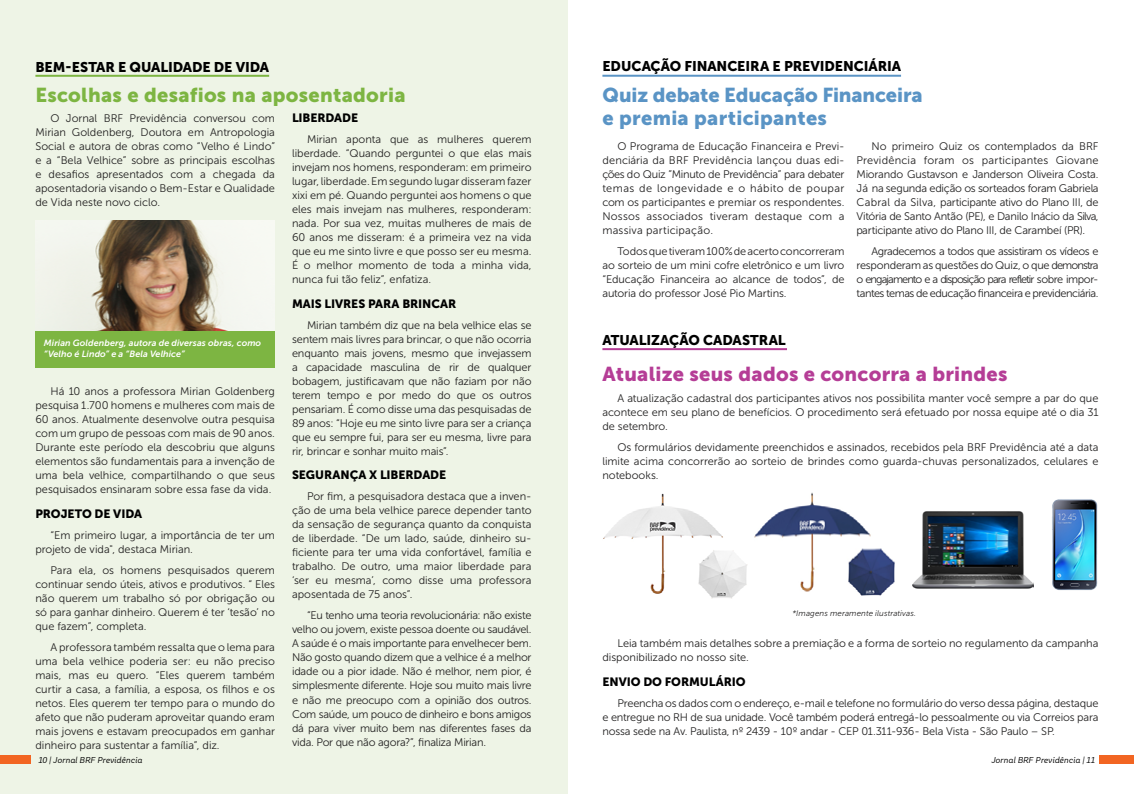
<style>
.page{position:relative;width:1134px;height:794px;background:#fff}
.page>*{position:absolute;margin:0;border:0;box-sizing:border-box;transform-origin:0 0}
.t1{font:20px/22.6px "Museo Sans 900";letter-spacing:-.005em;color:#5a94c5}
.t2{font:20px "Museo Sans 900";letter-spacing:.015em;color:#b53d96}
.t3{font:20px "Museo Sans 900";letter-spacing:.015em;color:#7db542}
.t4{font:14px "Museo Sans 900";letter-spacing:-.005em;color:#000}
.t5{font:12px "Museo Sans 900";letter-spacing:-.005em;color:#000}
.t6{font:11px/14px "Museo Sans 300";letter-spacing:-.005em;color:#222121;text-align:justify}
.t7{font:italic 9px/10.8px "Museo Sans 700";letter-spacing:.005em;color:#fff}
.t8{font:italic 8px "Skola Sans";color:#000}
.t9{font:italic 8px "Museo Sans 300";letter-spacing:.01em;color:#222121}
</style>
<div class="page">
<div style="left:0;top:0;width:567px;height:794px;background:#eef4e6"></div>
<hr style="left:35px;top:75px;width:234px;height:2px;background:#7db542">
<hr style="left:602px;top:348px;width:185px;height:2px;background:#b53d96">
<hr style="left:602px;top:75px;width:299px;height:2px;background:#5a94c5">
<img style="left:35px;top:220px;width:240px;height:111px">
<div style="left:35px;top:331px;width:240px;height:36px;background:#7db542"></div>
<img style="left:603px;top:493px;width:144px;height:106px">
<img style="left:754px;top:492px;width:141px;height:104px">
<img style="left:912px;top:511px;width:113px;height:78px">
<img style="left:1025px;top:499px;width:73px;height:91px">
<div style="left:1099px;top:756px;width:35px;height:8px;background:#f26522"></div>
<div style="left:0;top:756px;width:30px;height:8px;background:#f26522"></div>
<p class="t4" style="left:35px;top:59px;width:235px">BEM-ESTAR E QUALIDADE DE VIDA</p>
<p class="t4" style="left:602px;top:59px;width:300px">EDUCAÇÃO FINANCEIRA E PREVIDENCIÁRIA</p>
<h1 class="t3" style="left:35px;top:83px;width:372px">Escolhas e desafios na aposentadoria</h1>
<h1 class="t1" style="left:602px;top:84px;width:322px">Quiz debate Educação Financeira e premia participantes</h1>
<p class="t6" style="left:35px;top:111px;width:241px;text-indent:15px">O Jornal BRF Previdência conversou com Mirian Goldenberg, Doutora em Antropologia Social e autora de obras como “Velho é Lindo” e a “Bela Velhice” sobre as principais escolhas e desafios apresentados com a chegada da aposentadoria visando o Bem-Estar e Qualidade de Vida neste novo ciclo.</p>
<p class="t5" style="left:292px;top:111px;width:68px">LIBERDADE</p>
<p class="t6" style="left:292px;top:132px;width:241px;text-indent:15px">Mirian aponta que as mulheres querem liberdade. “Quando perguntei o que elas mais invejam nos homens, responderam: em primeiro lugar, liberdade. Em segundo lugar disseram fazer xixi em pé. Quando perguntei aos homens o que eles mais invejam nas mulheres, responderam: nada. Por sua vez, muitas mulheres de mais de 60 anos me disseram: é a primeira vez na vida que eu me sinto livre e que posso ser eu mesma.<br>É o melhor momento de toda a minha vida, nunca fui tão feliz”, enfatiza.</p>
<p class="t5" style="left:292px;top:297px;width:166px">MAIS LIVRES PARA BRINCAR</p>
<p class="t6" style="left:292px;top:318px;width:241px;text-indent:15px">Mirian também diz que na bela velhice elas se sentem mais livres para brincar, o que não ocorria enquanto mais jovens, mesmo que invejassem a capacidade masculina de rir de qualquer bobagem, justificavam que não faziam por não terem tempo e por medo do que os outros pensariam. É como disse uma das pesquisadas de 89 anos: “Hoje eu me sinto livre para ser a criança que eu sempre fui, para ser eu mesma, livre para rir, brincar e sonhar muito mais”.</p>
<p class="t5" style="left:292px;top:468px;width:156px">SEGURANÇA X LIBERDADE</p>
<p class="t6" style="left:292px;top:489px;width:241px;text-indent:15px">Por fim, a pesquisadora destaca que a inven&shy;ção de uma bela velhice parece depender tanto da sensação de segurança quanto da conquista de liberdade. “De um lado, saúde, dinheiro su&shy;ficiente para ter uma vida confortável, família e trabalho. De outro, uma maior liberdade para ‘ser eu mesma’, como disse uma professora aposentada de 75 anos”.</p>
<p class="t6" style="left:292px;top:609px;width:241px;text-indent:15px">“Eu tenho uma teoria revolucionária: não existe velho ou jovem, existe pessoa doente ou saudável.<br>A saúde é o mais importante para envelhecer bem.<br>Não gosto quando dizem que a velhice é a melhor idade ou a pior idade. Não é melhor, nem pior, é simplesmente diferente. Hoje sou muito mais livre e não me preocupo com a opinião dos outros.<br>Com saúde, um pouco de dinheiro e bons amigos dá para viver muito bem nas diferentes fases da vida. Por que não agora?”, finaliza Mirian.</p>
<p class="t6" style="left:856px;top:139px;width:244px;text-indent:15px">No primeiro Quiz os contemplados da BRF Previdência foram os participantes Giovane Miorando Gustavson e Janderson Oliveira Costa.<br>Já na segunda edição os sorteados foram Gabriela Cabral da Silva, participante ativo do Plano III, de Vitória de Santo Antão (PE), e Danilo Inácio da Silva, participante ativo do Plano III, de Carambeí (PR).</p>
<p class="t6" style="left:856px;top:245px;width:244px;text-indent:15px">Agradecemos a todos que assistiram os vídeos e responderam as questões do Quiz, o que demonstra o engajamento e a disposição para refletir sobre impor&shy;tantes temas de educação financeira e previdenciária.</p>
<p class="t6" style="left:602px;top:140px;width:244px;text-indent:15px">O Programa de Educação Financeira e Previ&shy;denciária da BRF Previdência lançou duas edi&shy;ções do Quiz ”Minuto de Previdência” para debater temas de longevidade e o hábito de poupar com os participantes e premiar os respondentes.<br>Nossos associados tiveram destaque com a massiva participação.</p>
<p class="t6" style="left:602px;top:245px;width:244px;text-indent:15px">Todos que tiveram 100% de acerto concorreram ao sorteio de um mini cofre eletrônico e um livro “Educação Financeira ao alcance de todos”, de autoria do professor José Pio Martins.</p>
<p class="t4" style="left:602px;top:332px;width:185px">ATUALIZAÇÃO CADASTRAL</p>
<p class="t7" style="left:44px;top:337px;width:219px">Mirian Goldenberg, autora de diversas obras, como “Velho é Lindo” e a “Bela Velhice”</p>
<h1 class="t2" style="left:602px;top:362px;width:407px">Atualize seus dados e concorra a brindes</h1>
<p class="t6" style="left:602px;top:391px;width:498px;text-indent:15px">A atualização cadastral dos participantes ativos nos possibilita manter você sempre a par do que acontece em seu plano de benefícios. O procedimento será efetuado por nossa equipe até o dia 31 de setembro.</p>
<p class="t6" style="left:602px;top:441px;width:498px;text-indent:15px">Os formulários devidamente preenchidos e assinados, recebidos pela BRF Previdência até a data limite acima concorrerão ao sorteio de brindes como guarda-chuvas personalizados, celulares e notebooks.</p>
<p class="t6" style="left:35px;top:384px;width:241px;text-indent:15px">Há 10 anos a professora Mirian Goldenberg pesquisa 1.700 homens e mulheres com mais de 60 anos. Atualmente desenvolve outra pesquisa com um grupo de pessoas com mais de 90 anos.<br>Durante este período ela descobriu que alguns elementos são fundamentais para a invenção de uma bela velhice, compartilhando o que seus pesquisados ensinaram sobre essa fase da vida.</p>
<p class="t5" style="left:35px;top:507px;width:108px">PROJETO DE VIDA</p>
<p class="t6" style="left:35px;top:528px;width:241px;text-indent:15px">“Em primeiro lugar, a importância de ter um projeto de vida", destaca Mirian.</p>
<p class="t6" style="left:35px;top:563px;width:241px;text-indent:15px">Para ela, os homens pesquisados querem continuar sendo úteis, ativos e produtivos. “ Eles não querem um trabalho só por obrigação ou só para ganhar dinheiro. Querem é ter ‘tesão’ no que fazem”, completa.</p>
<p class="t6" style="left:35px;top:640px;width:241px;text-indent:15px">A professora também ressalta que o lema para uma bela velhice poderia ser: eu não preciso mais, mas eu quero. “Eles querem também curtir a casa, a família, a esposa, os filhos e os netos. Eles querem ter tempo para o mundo do afeto que não puderam aproveitar quando eram mais jovens e estavam preocupados em ganhar dinheiro para sustentar a família”, diz.</p>
<p class="t8" style="left:38px;top:755px;width:105px">10 | Jornal BRF Previdência</p>
<p class="t8" style="left:991px;top:755px;width:105px">Jornal BRF Previdência | 11</p>
<p class="t9" style="left:792px;top:609px;width:125px">*Imagens meramente ilustrativas.</p>
<p class="t6" style="left:602px;top:636px;width:498px;text-indent:15px">Leia também mais detalhes sobre a premiação e a forma de sorteio no regulamento da campanha disponibilizado no nosso site.</p>
<p class="t5" style="left:602px;top:675px;width:145px">ENVIO DO FORMULÁRIO</p>
<p class="t6" style="left:602px;top:696px;width:498px;text-indent:15px">Preencha os dados com o endereço, e-mail e telefone no formulário do verso dessa página, destaque e entregue no RH de sua unidade. Você também poderá entregá-lo pessoalmente ou via Correios para nossa sede na Av. Paulista, nº 2439 - 10º andar - CEP 01.311-936- Bela Vista - São Paulo – SP.</p>
</div>
